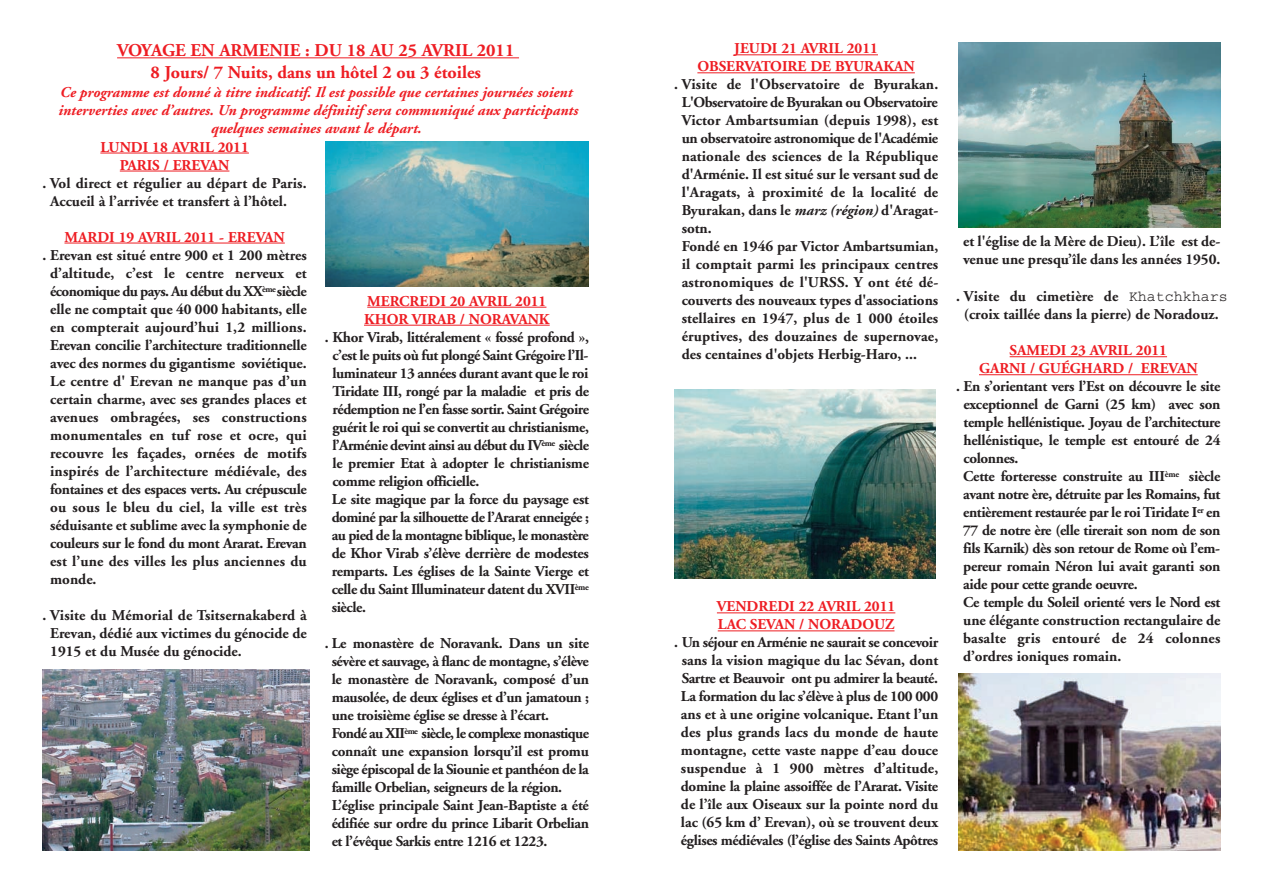
<style>
.page{position:relative;width:1263px;height:893px;background:#fff}
.page>*{position:absolute;margin:0;border:0;box-sizing:border-box;transform-origin:0 0}
.t1{font:700 18px/21.6px "Adobe Garamond";color:#ee1d23;text-align:center}
.t2{font:700 15px/18px "Adobe Garamond";letter-spacing:-.015em;color:#231f20}
.t3{font:700 15px/18px "Adobe Garamond";letter-spacing:.005em;color:#231f20}
.t4{font:700 15px/18px "Adobe Garamond";color:#ee1d23;text-align:center}
.t5{font:italic 700 15px/18px "Adobe Garamond";color:#ee1d23;text-align:center}
.s1{font-style:italic}
.s2{font-family:"Courier";font-weight:400}
</style>
<div class="page">
<hr style="left:100px;top:153px;width:149px;height:1px;background:#ee1d23">
<hr style="left:120px;top:171px;width:109px;height:1px;background:#ee1d23">
<hr style="left:64px;top:243px;width:221px;height:1px;background:#ee1d23">
<hr style="left:367px;top:307px;width:179px;height:1px;background:#ee1d23">
<hr style="left:364px;top:325px;width:186px;height:1px;background:#ee1d23">
<hr style="left:734px;top:54px;width:144px;height:1px;background:#ee1d23">
<hr style="left:697px;top:72px;width:218px;height:1px;background:#ee1d23">
<hr style="left:717px;top:612px;width:178px;height:1px;background:#ee1d23">
<hr style="left:718px;top:630px;width:176px;height:1px;background:#ee1d23">
<hr style="left:1010px;top:356px;width:157px;height:1px;background:#ee1d23">
<hr style="left:979px;top:374px;width:219px;height:1px;background:#ee1d23">
<img style="left:326px;top:142px;width:263px;height:144px">
<img style="left:674px;top:389px;width:261px;height:189px">
<img style="left:43px;top:670px;width:266px;height:180px">
<hr style="left:117px;top:57px;width:402px;height:1px;background:#ee1d23">
<img style="left:959px;top:43px;width:261px;height:185px">
<img style="left:959px;top:673px;width:261px;height:177px">
<p class="t1" style="left:117px;top:41px;width:399px">VOYAGE EN ARMENIE : DU 18 AU 25 AVRIL 2011<br>8 Jours/ 7 Nuits, dans un hôtel 2 ou 3 étoiles</p>
<p class="t5" style="left:58px;top:85px;width:521px">Ce programme est donné à titre indicatif. Il est possible que certaines journées soient interverties avec d’autres. Un programme définitif sera communiqué aux participants quelques semaines avant le départ.</p>
<p class="t4" style="left:100px;top:139px;width:150px">LUNDI 18 AVRIL 2011<br>PARIS / EREVAN</p>
<p class="t2" style="left:50px;top:175px;width:258px;text-indent:-8px">. Vol direct et régulier au départ de Paris.<br>Accueil à l’arrivée et transfert à l’hôtel.</p>
<p class="t4" style="left:64px;top:229px;width:222px">MARDI 19 AVRIL 2011 - EREVAN</p>
<p class="t2" style="left:50px;top:247px;width:258px;text-align:justify;text-indent:-8px">. Erevan est situé entre 900 et 1 200 mètres d’altitude, c’est le centre nerveux et économique du pays. Au début du XX<sup>ème</sup> siècle elle ne comptait que 40 000 habitants, elle en compterait aujourd’hui 1,2 millions.<br>Erevan concilie l’architecture traditionnelle avec des normes du gigantisme soviétique.<br>Le centre d' Erevan ne manque pas d’un certain charme, avec ses grandes places et avenues ombragées, ses constructions monumentales en tuf rose et ocre, qui recouvre les façades, ornées de motifs inspirés de l’architecture médiévale, des fontaines et des espaces verts. Au crépuscule ou sous le bleu du ciel, la ville est très séduisante et sublime avec la symphonie de couleurs sur le fond du mont Ararat. Erevan est l’une des villes les plus anciennes du monde.</p>
<p class="t2" style="left:50px;top:607px;width:258px;text-align:justify;text-indent:-8px">. Visite du Mémorial de Tsitsernakaberd à Erevan, dédié aux victimes du génocide de 1915 et du Musée du génocide.</p>
<p class="t4" style="left:364px;top:293px;width:187px;text-align:left">MERCREDI 20 AVRIL 2011<br>KHOR VIRAB / NORAVANK</p>
<p class="t2" style="left:332px;top:329px;width:259px;text-indent:-7px">. Khor Virab, littéralement « fossé profond », c’est le puits où fut plongé Saint Grégoire l’Il&shy;luminateur 13 années durant avant que le roi Tiridate III, rongé par la maladie et pris de rédemption ne l’en fasse sortir. Saint Grégoire guérit le roi qui se convertit au christianisme, l’Arménie devint ainsi au début du IV<sup>ème</sup> siècle le premier Etat à adopter le christianisme comme religion officielle.<br>Le site magique par la force du paysage est dominé par la silhouette de l’Ararat enneigée ; au pied de la montagne biblique, le monastère de Khor Virab s’élève derrière de modestes remparts. Les églises de la Sainte Vierge et celle du Saint Illuminateur datent du XVII<sup>ème </sup>siècle.</p>
<p class="t2" style="left:332px;top:635px;width:259px;text-indent:-7px">. Le monastère de Noravank. Dans un site sévère et sauvage, à flanc de montagne, s’élève le monastère de Noravank, composé d’un mausolée, de deux églises et d’un jamatoun ; une troisième église se dresse à l’écart.<br>Fondé au XII<sup>ème</sup> siècle, le complexe monastique connaît une expansion lorsqu’il est promu siège épiscopal de la Siounie et panthéon de la famille Orbelian, seigneurs de la région.<br>L’église principale Saint Jean-Baptiste a été édifiée sur ordre du prince Libarit Orbelian et l’évêque Sarkis entre 1216 et 1223.</p>
<p class="t4" style="left:697px;top:41px;width:219px">JEUDI 21 AVRIL 2011<br>OBSERVATOIRE DE BYURAKAN</p>
<p class="t3" style="left:682px;top:77px;width:258px;text-indent:-8px">. Visite de l'Observatoire de Byurakan.<br>L'Observatoire de Byurakan ou Observatoire Victor Ambartsumian (depuis 1998), est un observatoire astronomique de l'Académie nationale des sciences de la République d'Arménie. Il est situé sur le versant sud de l'Aragats, à proximité de la localité de Byurakan, dans le <span class="s1">marz (région)</span> d'Aragat&shy;sotn.<br>Fondé en 1946 par Victor Ambartsumian, il comptait parmi les principaux centres astronomiques de l'URSS. Y ont été dé&shy;couverts des nouveaux types d'associations stellaires en 1947, plus de 1 000 étoiles éruptives, des douzaines de supernovae, des centaines d'objets Herbig-Haro, ...</p>
<p class="t4" style="left:717px;top:599px;width:180px;text-align:left">VENDREDI 22 AVRIL 2011<br>LAC SEVAN / NORADOUZ</p>
<p class="t2" style="left:674px;top:635px;width:266px;text-align:center">. Un séjour en Arménie ne saurait se concevoir sans la vision magique du lac Sévan, dont Sartre et Beauvoir ont pu admirer la beauté.<br>La formation du lac s’élève à plus de 100 000 ans et à une origine volcanique. Etant l’un des plus grands lacs du monde de haute montagne, cette vaste nappe d’eau douce suspendue à 1 900 mètres d’altitude, domine la plaine assoiffée de l’Ararat. Visite de l’île aux Oiseaux sur la pointe nord du lac (65 km d’ Erevan), où se trouvent deux églises médiévales (l’église des Saints Apôtres</p>
<p class="t2" style="left:963px;top:234px;width:259px">et l'église de la Mère de Dieu). L’île est de&shy;venue une presqu’île dans les années 1950.</p>
<p class="t2" style="left:956px;top:289px;width:273px;text-align:center">. Visite du cimetière de <span class="s2">Khatchkhars </span>(croix taillée dans la pierre) de Noradouz.</p>
<p class="t4" style="left:979px;top:343px;width:220px">SAMEDI 23 AVRIL 2011<br>GARNI / GUÉGHARD / EREVAN</p>
<p class="t2" style="left:963px;top:379px;width:259px;text-indent:-7px">. En s’orientant vers l’Est on découvre le site exceptionnel de Garni (25 km) avec son temple hellénistique. Joyau de l’architecture hellénistique, le temple est entouré de 24 colonnes.<br>Cette forteresse construite au III<sup>ème</sup> siècle avant notre ère, détruite par les Romains, fut entièrement restaurée par le roi Tiridate I<sup>er</sup> en 77 de notre ère (elle tirerait son nom de son fils Karnik) dès son retour de Rome où l’em&shy;pereur romain Néron lui avait garanti son aide pour cette grande oeuvre.<br>Ce temple du Soleil orienté vers le Nord est une élégante construction rectangulaire de basalte gris entouré de 24 colonnes d’ordres ioniques romain.</p>
</div>
